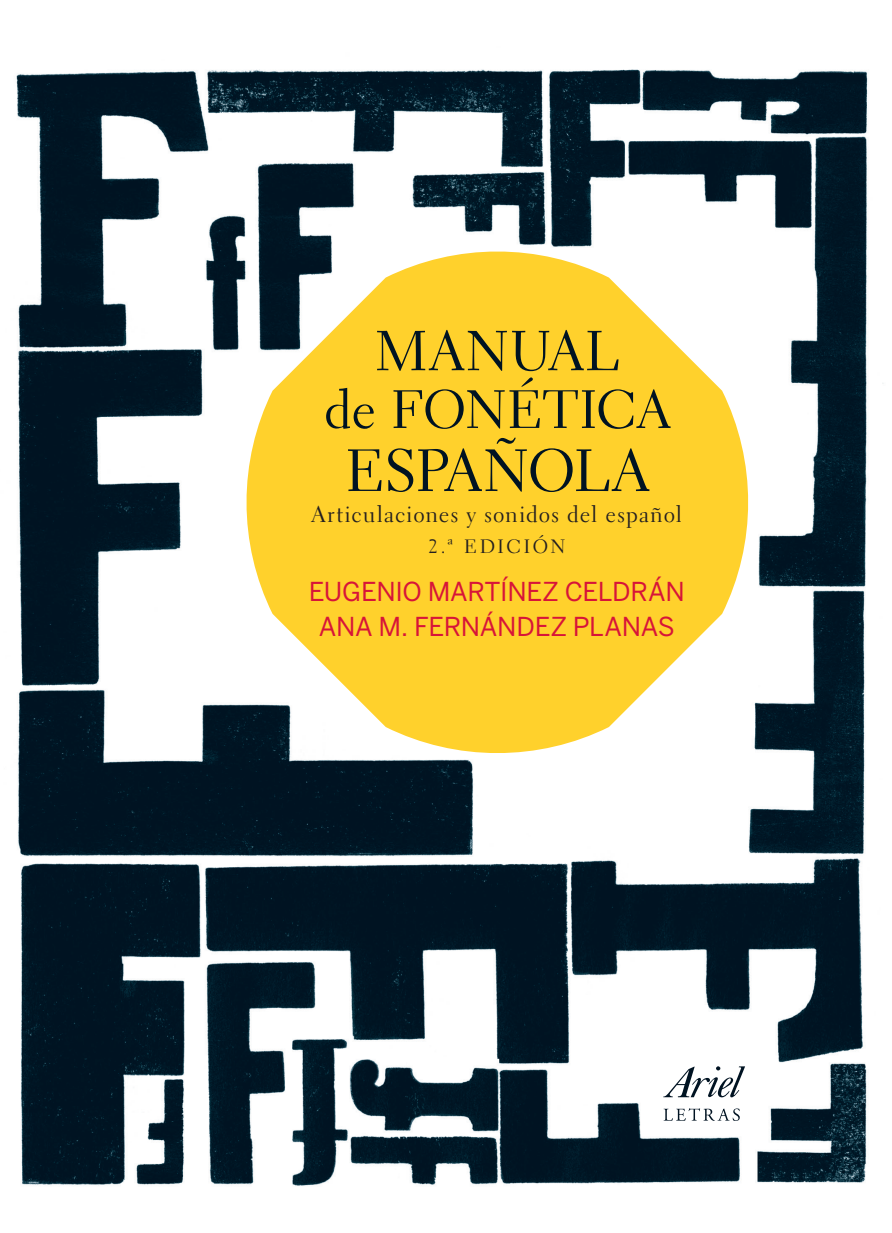
<style>
.page{position:relative;width:892px;height:1233px;background:#fff}
.page>*{position:absolute;margin:0;border:0;box-sizing:border-box;transform-origin:0 0}
.t1{font:59.32px "Electra LH";letter-spacing:-.02em;color:#001322}
.t2{font:56px "Electra LH";letter-spacing:.03em;color:#001322}
.t3{font:53.73px "Electra LH";letter-spacing:-.005em;color:#001322}
.t4{font:25.9px/35px "Benton Sans";letter-spacing:-.01em;color:#d71439;text-align:center}
.t5{font:22.75px "Electra LH";letter-spacing:.04em;color:#231f20}
.t6{font:19.25px "Electra LH";letter-spacing:.135em;color:#231f20}
</style>
<div class="page">
<img style="left:16px;top:69px;width:868px;height:1117px">
<svg style="left:238px;top:243px;width:518px;height:518px;fill:#ffd12c"></svg>
<svg style="left:663px;top:1066px;width:82px;height:31px"></svg>
<svg style="left:663px;top:1108px;width:76px;height:12px"></svg>
<h2 class="t2" style="left:375px;top:316px;width:246px">MANUAL</h2>
<h3 class="t3" style="left:324px;top:376px;width:347px">de FONÉTICA</h3>
<h1 class="t1" style="left:345px;top:434px;width:305px">ESPAÑOLA</h1>
<p class="t5" style="left:311px;top:500px;width:372px">Articulaciones y sonidos del español</p>
<p class="t6" style="left:428px;top:535px;width:139px">2.ª EDICIÓN</p>
<p class="t4" style="left:309px;top:573px;width:377px">EUGENIO MARTÍNEZ CELDRÁN<br>ANA M. FERNÁNDEZ PLANAS</p>
</div>
